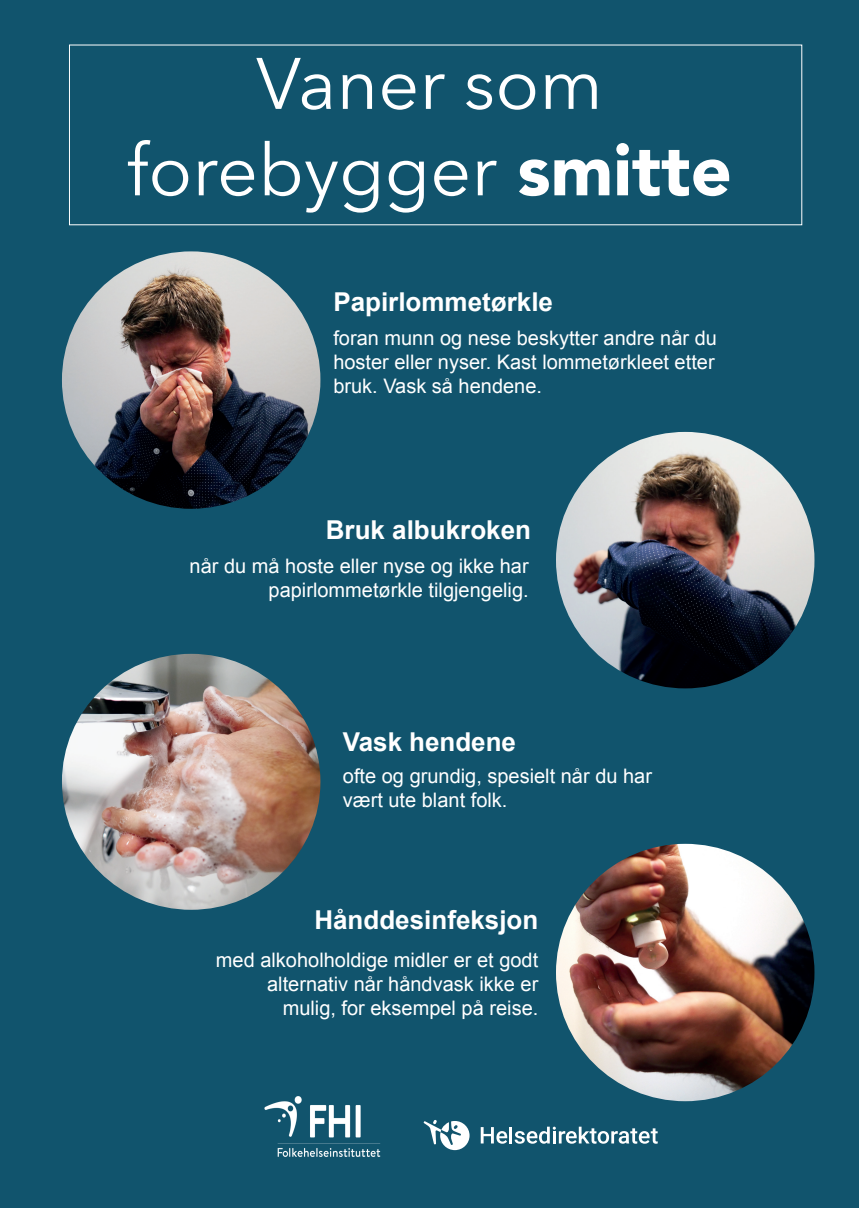
<style>
.page{position:relative;width:859px;height:1208px;background:#11546d}
.page>*{position:absolute;margin:0;border:0;box-sizing:border-box;transform-origin:0 0}
.t1{font:72px/86.4px "Avenir Next";color:#fff;text-align:center}
.t2{font:700 26px "Arial";color:#fff}
.t3{font:20px/24px "Arial";color:#fff;text-align:right}
.s1{font-family:"Avenir";font-weight:900}
</style>
<div class="page">
<img style="left:62px;top:251px;width:258px;height:258px">
<img style="left:556px;top:432px;width:258px;height:256px">
<img style="left:62px;top:654px;width:258px;height:255px">
<img style="left:556px;top:844px;width:258px;height:257px">
<svg style="left:423px;top:1119px;width:47px;height:31px"></svg>
<svg style="left:481px;top:1127px;width:26px;height:16px"></svg>
<hr style="left:509px;top:1126px;width:3px;height:17px;background:#fff">
<svg style="left:515px;top:1126px;width:143px;height:17px"></svg>
<img style="left:246px;top:1080px;width:166px;height:105px">
<h1 class="t1" style="left:127px;top:38px;width:606px">Vaner som forebygger <span class="s1">smitte</span></h1>
<h2 class="t2" style="left:333px;top:285px;width:221px">Papirlommetørkle</h2>
<p class="t3" style="left:333px;top:326px;width:385px;text-align:justify">foran munn og nese beskytter andre når du hoster eller nyser. Kast lommetørkleet etter bruk. Vask så hendene.</p>
<h2 class="t2" style="left:326px;top:513px;width:207px">Bruk albukroken</h2>
<p class="t3" style="left:190px;top:554px;width:341px">når du må hoste eller nyse og ikke har papirlommetørkle tilgjengelig.</p>
<h2 class="t2" style="left:343px;top:724px;width:175px">Vask hendene</h2>
<p class="t3" style="left:343px;top:764px;width:311px;text-align:left">ofte og grundig, spesielt når du har vært ute blant folk.</p>
<h2 class="t2" style="left:314px;top:902px;width:225px">Hånddesinfeksjon</h2>
<p class="t3" style="left:216px;top:947px;width:324px">med alkoholholdige midler er et godt alternativ når håndvask ikke er mulig, for eksempel på reise.</p>
</div>
